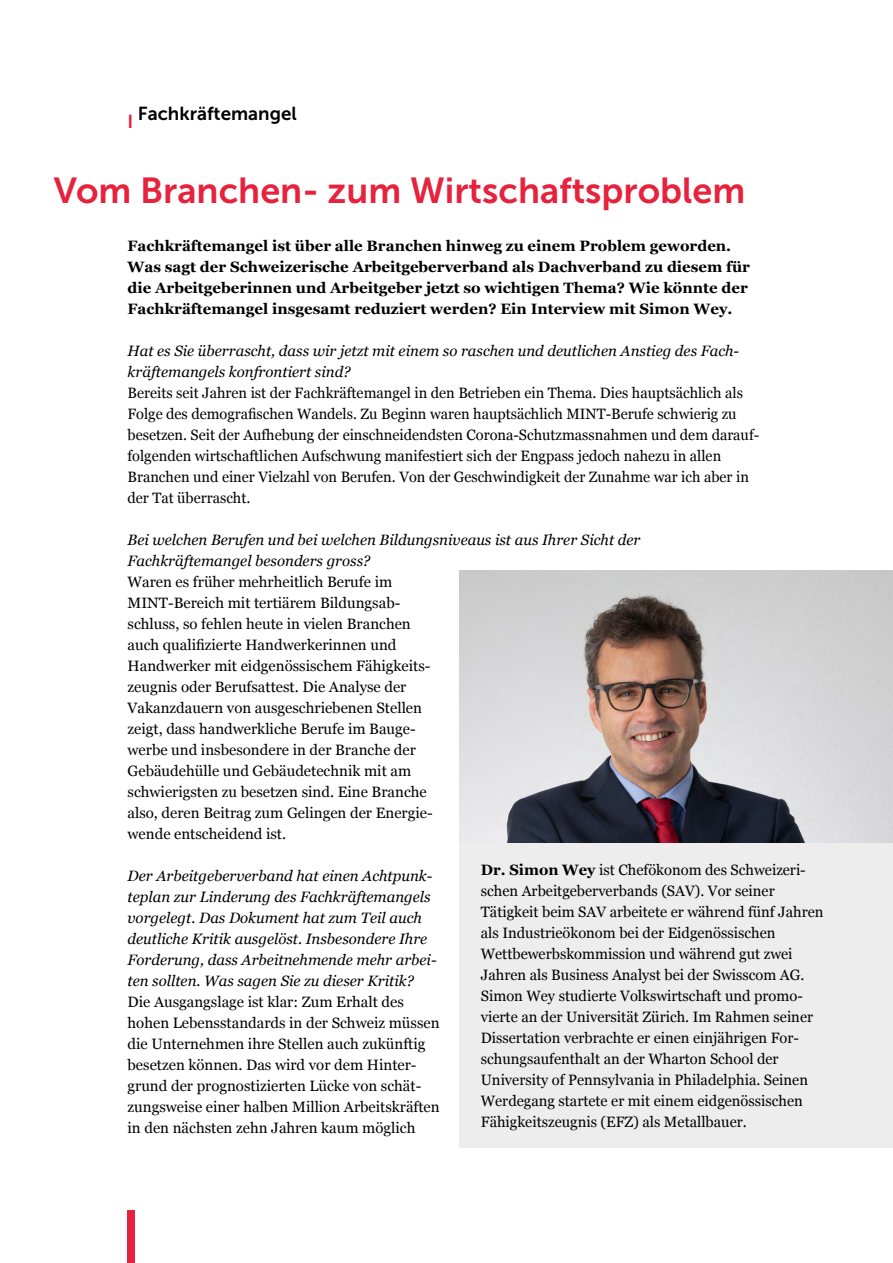
<style>
.page{position:relative;width:893px;height:1263px;background:#fff}
.page>*{position:absolute;margin:0;border:0;box-sizing:border-box;transform-origin:0 0}
.t1{font:36px "Museo Sans 700";color:#e6223d}
.t2{font:18.75px "Museo Sans 700";color:#000}
.t3{font:15px/21px "Georgia";color:#000}
.t4{font:italic 15px/21px "Georgia";color:#000}
.t5{font:700 15px/21px "Georgia";color:#000}
.s1{color:#e6223d}
.s2{font-weight:700}
</style>
<div class="page">
<div style="left:128px;top:1211px;width:7px;height:52px;background:#e6223d"></div>
<div style="left:460px;top:833px;width:433px;height:315px;background:#ededed"></div>
<img style="left:460px;top:570px;width:433px;height:272px">
<p class="t2" style="left:128px;top:103px;width:171px"><span class="s1">I</span> Fachkräftemangel</p>
<h1 class="t1" style="left:54px;top:170px;width:693px">Vom Branchen- zum Wirtschaftsproblem</h1>
<p class="t5" style="left:128px;top:235px;width:624px">Fachkräftemangel ist über alle Branchen hinweg zu einem Problem geworden.<br>Was sagt der Schweizerische Arbeitgeberverband als Dachverband zu diesem für die Arbeitgeberinnen und Arbeitgeber jetzt so wichtigen Thema? Wie könnte der Fachkräftemangel insgesamt reduziert werden? Ein Interview mit Simon Wey.</p>
<p class="t4" style="left:128px;top:340px;width:613px">Hat es Sie überrascht, dass wir jetzt mit einem so raschen und deutlichen Anstieg des Fach&shy;kräftemangels konfrontiert sind?</p>
<p class="t3" style="left:128px;top:382px;width:633px">Bereits seit Jahren ist der Fachkräftemangel in den Betrieben ein Thema. Dies hauptsächlich als Folge des demografischen Wandels. Zu Beginn waren hauptsächlich MINT-Berufe schwierig zu besetzen. Seit der Aufhebung der einschneidendsten Corona-Schutzmassnahmen und dem darauf&shy;folgenden wirtschaftlichen Aufschwung manifestiert sich der Engpass jedoch nahezu in allen Branchen und einer Vielzahl von Berufen. Von der Geschwindigkeit der Zunahme war ich aber in der Tat überrascht.</p>
<p class="t4" style="left:128px;top:529px;width:514px">Bei welchen Berufen und bei welchen Bildungsniveaus ist aus Ihrer Sicht der<br>Fachkräftemangel besonders gross?</p>
<p class="t3" style="left:128px;top:571px;width:307px">Waren es früher mehrheitlich Berufe im MINT-Bereich mit tertiärem Bildungsab&shy;schluss, so fehlen heute in vielen Branchen auch qualifizierte Handwerkerinnen und Handwerker mit eidgenössischem Fähigkeits&shy;zeugnis oder Berufsattest. Die Analyse der Vakanzdauern von ausgeschriebenen Stellen zeigt, dass handwerkliche Berufe im Bauge&shy;werbe und insbesondere in der Branche der Gebäudehülle und Gebäudetechnik mit am schwierigsten zu besetzen sind. Eine Branche also, deren Beitrag zum Gelingen der Energie&shy;wende entscheidend ist.</p>
<p class="t4" style="left:128px;top:865px;width:311px">Der Arbeitgeberverband hat einen Achtpunk&shy;teplan zur Linderung des Fachkräftemangels vorgelegt. Das Dokument hat zum Teil auch deutliche Kritik ausgelöst. Insbesondere Ihre Forderung, dass Arbeitnehmende mehr arbei&shy;ten sollten. Was sagen Sie zu dieser Kritik?</p>
<p class="t3" style="left:128px;top:991px;width:314px">Die Ausgangslage ist klar: Zum Erhalt des hohen Lebensstandards in der Schweiz müssen die Unternehmen ihre Stellen auch zukünftig besetzen können. Das wird vor dem Hinter&shy;grund der prognostizierten Lücke von schät&shy;zungsweise einer halben Million Arbeitskräften in den nächsten zehn Jahren kaum möglich</p>
<p class="t3" style="left:481px;top:858px;width:344px"><span class="s2">Dr. Simon Wey</span> ist Chefökonom des Schweizeri&shy;schen Arbeitgeberverbands (SAV). Vor seiner Tätigkeit beim SAV arbeitete er während fünf Jahren als Industrieökonom bei der Eidgenössischen Wettbewerbskommission und während gut zwei Jahren als Business Analyst bei der Swisscom AG.<br>Simon Wey studierte Volkswirtschaft und promo&shy;vierte an der Universität Zürich. Im Rahmen seiner Dissertation verbrachte er einen einjährigen For&shy;schungsaufenthalt an der Wharton School der University of Pennsylvania in Philadelphia. Seinen Werdegang startete er mit einem eidgenössischen Fähigkeitszeugnis (EFZ) als Metallbauer.</p>
</div>
